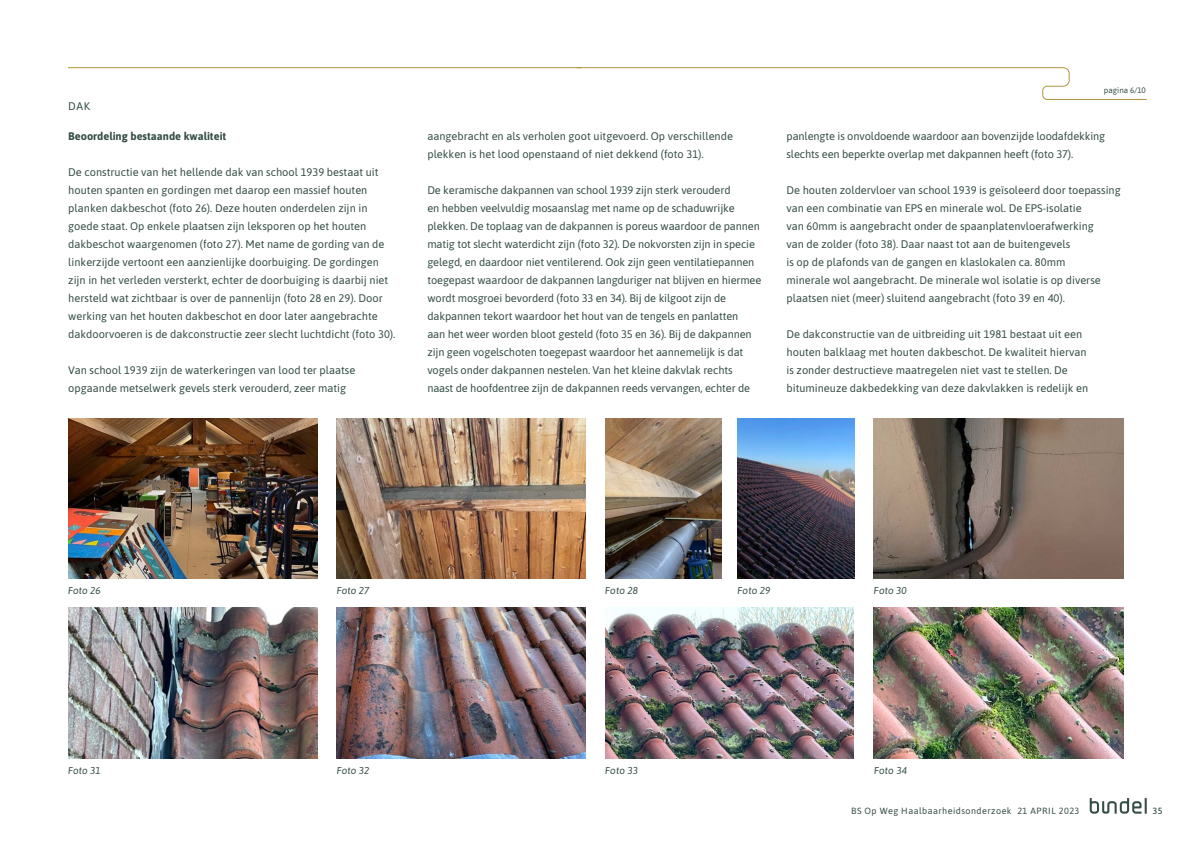
<style>
.page{position:relative;width:1191px;height:842px;background:#fff}
.page>*{position:absolute;margin:0;border:0;box-sizing:border-box;transform-origin:0 0}
.t1{font:11px/18px "Asap";color:#344d45}
.t2{font:700 11px "Asap";color:#344d45}
.t3{font:italic 10px "Asap";color:#344d45}
.t4{font:9px "Asap";letter-spacing:.05em;color:#344d45}
.t5{font:500 9px "Asap";color:#344d45}
.t6{font:8px "Asap";color:#344d45}
</style>
<div class="page">
<svg style="left:575px;top:67px;width:572px;height:33px"></svg>
<hr style="left:68px;top:67px;width:513px;height:1px;background:#b2953d">
<svg style="left:1089px;top:798px;width:57px;height:16px"></svg>
<img style="left:874px;top:418px;width:249px;height:160px">
<img style="left:68px;top:608px;width:249px;height:150px">
<img style="left:337px;top:608px;width:248px;height:150px">
<img style="left:605px;top:608px;width:248px;height:150px">
<img style="left:874px;top:608px;width:249px;height:150px">
<img style="left:737px;top:418px;width:117px;height:160px">
<img style="left:68px;top:418px;width:249px;height:160px">
<img style="left:337px;top:418px;width:248px;height:160px">
<img style="left:605px;top:418px;width:117px;height:160px">
<p class="t1" style="left:68px;top:97px;width:24px">DAK</p>
<p class="t2" style="left:68px;top:128px;width:159px">Beoordeling bestaande kwaliteit</p>
<p class="t1" style="left:68px;top:162px;width:328px">De constructie van het hellende dak van school 1939 bestaat uit houten spanten en gordingen met daarop een massief houten planken dakbeschot (foto 26). Deze houten onderdelen zijn in goede staat. Op enkele plaatsen zijn leksporen op het houten dakbeschot waargenomen (foto 27). Met name de gording van de linkerzijde vertoont een aanzienlijke doorbuiging. De gordingen zijn in het verleden versterkt, echter de doorbuiging is daarbij niet hersteld wat zichtbaar is over de pannenlijn (foto 28 en 29). Door werking van het houten dakbeschot en door later aangebrachte dakdoorvoeren is de dakconstructie zeer slecht luchtdicht (foto 30).</p>
<p class="t1" style="left:68px;top:360px;width:289px">Van school 1939 zijn de waterkeringen van lood ter plaatse opgaande metselwerk gevels sterk verouderd, zeer matig</p>
<p class="t1" style="left:427px;top:126px;width:307px">aangebracht en als verholen goot uitgevoerd. Op verschillende plekken is het lood openstaand of niet dekkend (foto 31).</p>
<p class="t1" style="left:427px;top:180px;width:335px">De keramische dakpannen van school 1939 zijn sterk verouderd<br>en hebben veelvuldig mosaanslag met name op de schaduwrijke plekken. De toplaag van de dakpannen is poreus waardoor de pannen matig tot slecht waterdicht zijn (foto 32). De nokvorsten zijn in specie gelegd, en daardoor niet ventilerend. Ook zijn geen ventilatiepannen toegepast waardoor de dakpannen langduriger nat blijven en hiermee wordt mosgroei bevorderd (foto 33 en 34). Bij de kilgoot zijn de dakpannen tekort waardoor het hout van de tengels en panlatten<br>aan het weer worden bloot gesteld (foto 35 en 36). Bij de dakpannen zijn geen vogelschoten toegepast waardoor het aannemelijk is dat vogels onder dakpannen nestelen. Van het kleine dakvlak rechts<br>naast de hoofdentree zijn de dakpannen reeds vervangen, echter de</p>
<p class="t6" style="left:1104px;top:85px;width:43px">pagina 6/10</p>
<p class="t1" style="left:786px;top:126px;width:320px">panlengte is onvoldoende waardoor aan bovenzijde loodafdekking slechts een beperkte overlap met dakpannen heeft (foto 37).</p>
<p class="t1" style="left:786px;top:180px;width:336px">De houten zoldervloer van school 1939 is geïsoleerd door toepassing van een combinatie van EPS en minerale wol. De EPS-isolatie<br>van 60mm is aangebracht onder de spaanplatenvloerafwerking<br>van de zolder (foto 38). Daar naast tot aan de buitengevels<br>is op de plafonds van de gangen en klaslokalen ca. 80mm<br>minerale wol aangebracht. De minerale wol isolatie is op diverse plaatsen niet (meer) sluitend aangebracht (foto 39 en 40).</p>
<p class="t1" style="left:786px;top:324px;width:303px">De dakconstructie van de uitbreiding uit 1981 bestaat uit een houten balklaag met houten dakbeschot. De kwaliteit hiervan is zonder destructieve maatregelen niet vast te stellen. De bitumineuze dakbedekking van deze dakvlakken is redelijk en</p>
<p class="t3" style="left:68px;top:584px;width:34px">Foto 26</p>
<p class="t3" style="left:337px;top:584px;width:34px">Foto 27</p>
<p class="t3" style="left:605px;top:584px;width:34px">Foto 28</p>
<p class="t3" style="left:737px;top:584px;width:34px">Foto 29</p>
<p class="t3" style="left:874px;top:584px;width:34px">Foto 30</p>
<p class="t3" style="left:68px;top:764px;width:34px">Foto 31</p>
<p class="t3" style="left:337px;top:764px;width:34px">Foto 32</p>
<p class="t3" style="left:605px;top:764px;width:34px">Foto 33</p>
<p class="t3" style="left:874px;top:764px;width:34px">Foto 34</p>
<p class="t4" style="left:851px;top:804px;width:230px">BS Op Weg Haalbaarheidsonderzoek 21 april 2023</p>
<p class="t5" style="left:1152px;top:804px;width:12px">35</p>
</div>
